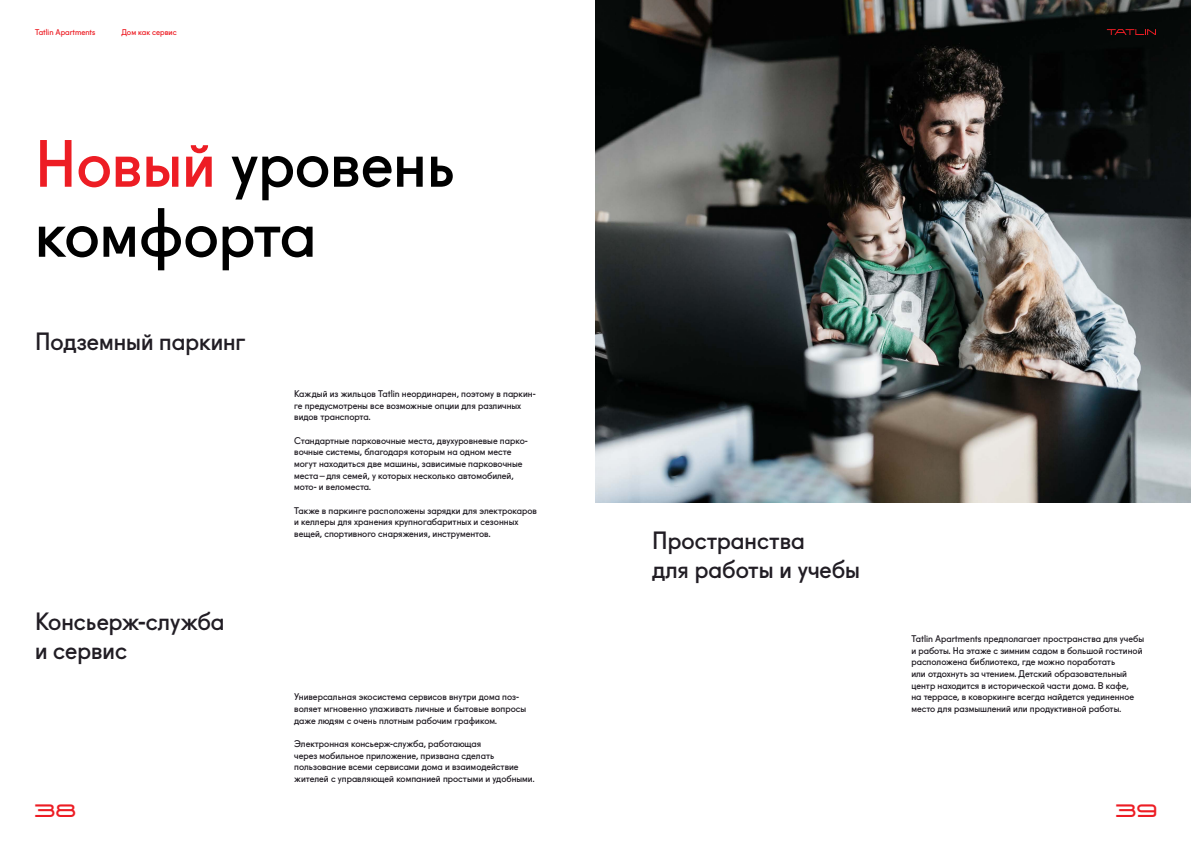
<style>
.page{position:relative;width:1191px;height:842px;background:#fff}
.page>*{position:absolute;margin:0;border:0;box-sizing:border-box;transform-origin:0 0}
.t1{font:64px/70px "Fugue";color:#000}
.t2{font:24px/29.1px "Fugue";color:#211d24}
.t3{font:18px "Tatlin";color:#ed1d24}
.t4{font:9.3px/11.7px "Fugue";color:#211d24}
.t5{font:8px "Fugue";color:#ed1d24}
.s1{color:#ed1d24}
</style>
<div class="page">
<img style="left:595px;top:0;width:596px;height:502px">
<svg style="left:1106px;top:29px;width:50px;height:6px"></svg>
<p class="t5" style="left:35px;top:26px;width:62px">Tatlin Apartments</p>
<p class="t5" style="left:121px;top:26px;width:57px">Дом как сервис</p>
<h1 class="t1" style="left:35px;top:123px;width:422px"><span class="s1">Новый</span> уровень комфорта</h1>
<h2 class="t2" style="left:35px;top:325px;width:212px">Подземный паркинг</h2>
<h2 class="t2" style="left:35px;top:605px;width:191px">Консьерж-служба и сервис</h2>
<h3 class="t3" style="left:35px;top:801px;width:43px">38</h3>
<p class="t4" style="left:294px;top:387px;width:243px">Каждый из жильцов Tatlin неординарен, поэтому в паркин&shy;ге предусмотрены все возможные опции для различных видов транспорта.</p>
<p class="t4" style="left:294px;top:433px;width:235px">Стандартные парковочные места, двухуровневые парко&shy;вочные системы, благодаря которым на одном месте могут находиться две машины, зависимые парковочные места–для семей, у которых несколько автомобилей, мото- и веломеста.</p>
<p class="t4" style="left:294px;top:503px;width:244px">Также в паркинге расположены зарядки для электрокаров и келлеры для хранения крупногабаритных и сезонных вещей, спортивного снаряжения, инструментов.</p>
<p class="t4" style="left:294px;top:690px;width:234px">Универсальная экосистема сервисов внутри дома поз&shy;воляет мгновенно улаживать личные и бытовые вопросы даже людям с очень плотным рабочим графиком.</p>
<p class="t4" style="left:294px;top:737px;width:242px">Электронная консьерж-служба, работающая<br>через мобильное приложение, призвана сделать пользование всеми сервисами дома и взаимодействие жителей с управляющей компанией простыми и удобными.</p>
<h2 class="t2" style="left:652px;top:523px;width:209px">Пространства<br>для работы и учебы</h2>
<p class="t4" style="left:911px;top:632px;width:234px">Tatlin Apartments предполагает пространства для учебы и работы. На этаже с зимним садом в большой гостиной расположена библиотека, где можно поработать<br>или отдохнуть за чтением. Детский образовательный центр находится в исторической части дома. В кафе,<br>на террасе, в коворкинге всегда найдется уединенное место для размышлений или продуктивной работы.</p>
<h3 class="t3" style="left:1115px;top:801px;width:43px">39</h3>
</div>
